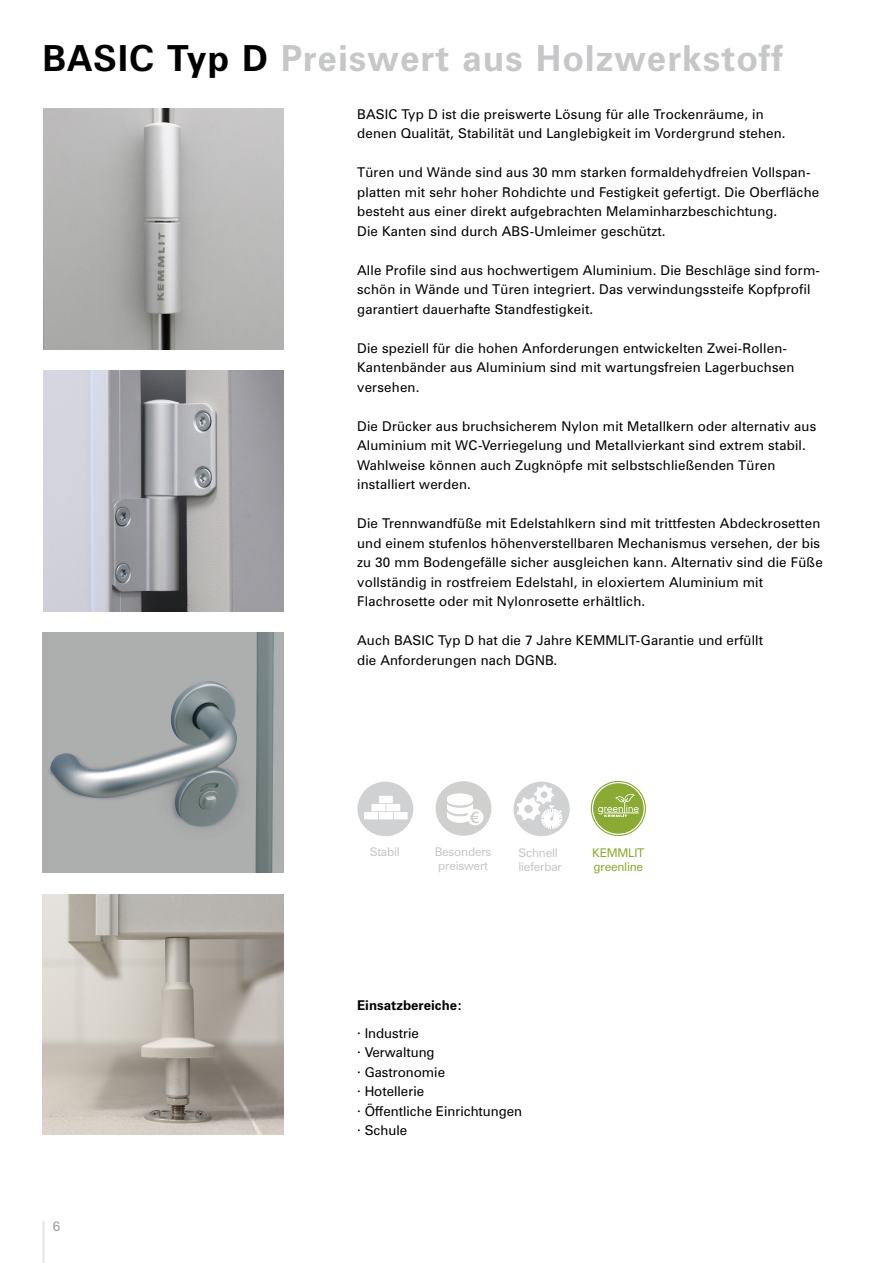
<style>
.page{position:relative;width:893px;height:1263px;background:#fff}
.page>*{position:absolute;margin:0;border:0;box-sizing:border-box;transform-origin:0 0}
.t1{font:700 36px "Zurich BT";letter-spacing:.025em;color:#c6c7c8}
.t2{font:13.5px/19.5px "Zurich BT";letter-spacing:.015em;color:#000}
.t3{font:700 13.5px "Zurich BT";color:#000}
.t4{font:13.5px "Zurich BT";color:#9c9e9f}
.t5{font:12px/14.4px "Zurich BT";letter-spacing:-.02em;color:#c6c7c8}
.t6{font:12px/14.4px "Zurich BT";letter-spacing:-.02em;color:#8ba931}
.s1{color:#000}
</style>
<div class="page">
<hr style="left:42px;top:1220px;width:3px;height:43px;background:#d0d1d2">
<img style="left:43px;top:370px;width:240px;height:241px">
<img style="left:43px;top:108px;width:240px;height:241px">
<img style="left:43px;top:632px;width:240px;height:241px">
<img style="left:43px;top:894px;width:240px;height:240px">
<svg style="left:357px;top:782px;width:56px;height:54px"></svg>
<svg style="left:436px;top:781px;width:55px;height:55px"></svg>
<svg style="left:514px;top:782px;width:55px;height:54px"></svg>
<div style="left:593px;top:783px;width:51px;height:51px;background:#8aaa33;border-radius:50%"></div>
<div style="left:591px;top:781px;width:55px;height:55px;border:1px solid #89a932;border-radius:50%"></div>
<svg style="left:598px;top:794px;width:41px;height:23px"></svg>
<h1 class="t1" style="left:42px;top:37px;width:742px"><span class="s1">BASIC Typ D</span> Preiswert aus Holzwerkstoff</h1>
<p class="t2" style="left:357px;top:104px;width:430px">BASIC Typ D ist die preiswerte Lösung für alle Trockenräume, in denen Qualität, Stabilität und Langlebigkeit im Vordergrund stehen.</p>
<p class="t2" style="left:357px;top:163px;width:463px">Türen und Wände sind aus 30 mm starken formaldehydfreien Vollspan&shy;platten mit sehr hoher Rohdichte und Festigkeit gefertigt. Die Oberfläche besteht aus einer direkt aufgebrachten Melaminharzbeschichtung.<br>Die Kanten sind durch ABS-Umleimer geschützt.</p>
<p class="t2" style="left:357px;top:260px;width:464px">Alle Profile sind aus hochwertigem Aluminium. Die Beschläge sind form&shy;schön in Wände und Türen integriert. Das verwindungssteife Kopfprofil garantiert dauerhafte Standfestigkeit.</p>
<p class="t2" style="left:357px;top:338px;width:439px">Die speziell für die hohen Anforderungen entwickelten Zwei-Rollen-<br>Kantenbänder aus Aluminium sind mit wartungsfreien Lagerbuchsen versehen.</p>
<p class="t2" style="left:357px;top:416px;width:461px">Die Drücker aus bruchsicherem Nylon mit Metallkern oder alternativ aus Aluminium mit WC-Verriegelung und Metallvierkant sind extrem stabil.<br>Wahlweise können auch Zugknöpfe mit selbstschließenden Türen installiert werden.</p>
<p class="t2" style="left:357px;top:514px;width:467px">Die Trennwandfüße mit Edelstahlkern sind mit trittfesten Abdeckrosetten und einem stufenlos höhenverstellbaren Mechanismus versehen, der bis zu 30 mm Bodengefälle sicher ausgleichen kann. Alternativ sind die Füße vollständig in rostfreiem Edelstahl, in eloxiertem Aluminium mit Flachrosette oder mit Nylonrosette erhältlich.</p>
<p class="t2" style="left:357px;top:630px;width:407px">Auch BASIC Typ D hat die 7 Jahre KEMMLIT-Garantie und erfüllt die Anforderungen nach DGNB.</p>
<p class="t5" style="left:370px;top:844px;width:32px">Stabil</p>
<p class="t5" style="left:435px;top:844px;width:58px">Besonders preiswert</p>
<p class="t5" style="left:518px;top:845px;width:45px">Schnell lieferbar</p>
<p class="t6" style="left:592px;top:845px;width:54px">KEMMLIT greenline</p>
<p class="t4" style="left:53px;top:1218px;width:9px">6</p>
<p class="t3" style="left:357px;top:997px;width:107px">Einsatzbereiche:</p>
<p class="t2" style="left:357px;top:1023px;width:166px">· Industrie<br>· Verwaltung<br>· Gastronomie<br>· Hotellerie<br>· Öffentliche Einrichtungen · Schule</p>
</div>
